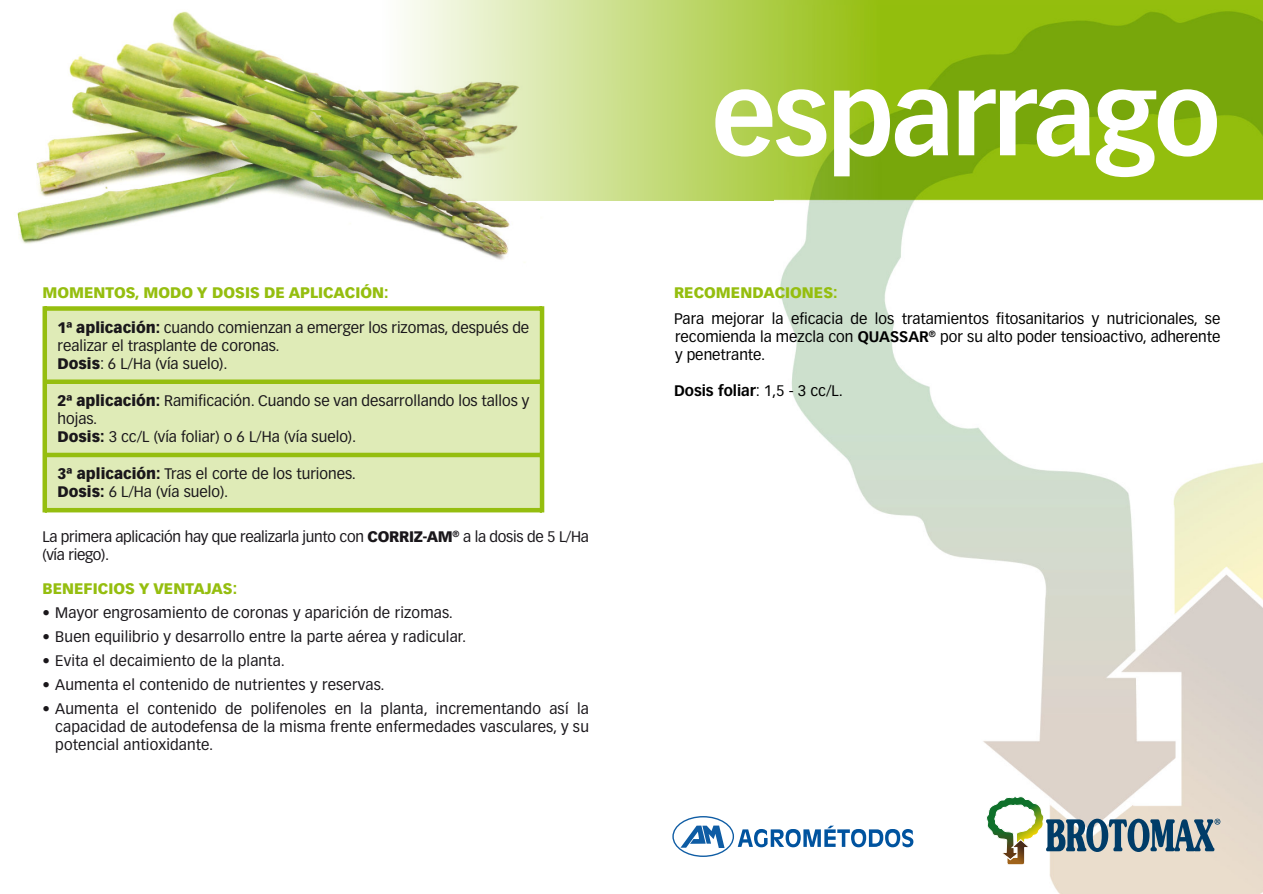
<style>
.page{position:relative;width:1263px;height:894px;background:#fff}
.page>*{position:absolute;margin:0;border:0;box-sizing:border-box;transform-origin:0 0}
.t1{font:700 108px "Vectora LH";letter-spacing:-.025em;color:#fff}
.t2{font:15px/18px "Vectora LH";color:#1a171b}
.t3{font:15px/18px "Vectora LH";color:#000;text-align:justify}
.t4{font:15px/18px "Vectora LH";letter-spacing:-.02em;color:#1a171b}
.t5{font:900 15px "Vectora LH";color:#95be0f}
.t6{font:700 15px "Vectora LH";color:#000}
.s1{font-weight:900}
.s2{font-weight:700}
.s3{font-weight:400}
</style>
<div class="page">
<img style="left:631px;top:0;width:632px;height:200px">
<img style="left:774px;top:5px;width:489px;height:888px">
<svg style="left:986px;top:796px;width:234px;height:69px"></svg>
<svg style="left:672px;top:815px;width:62px;height:41px"></svg>
<div style="left:674px;top:817px;width:59px;height:38px;background:#fff;border-radius:50%"></div>
<svg style="left:681px;top:825px;width:44px;height:22px"></svg>
<svg style="left:738px;top:825px;width:175px;height:22px"></svg>
<img style="left:17px;top:0;width:614px;height:356px">
<div style="left:45px;top:308px;width:497px;height:202px;background:#dfebb7"></div>
<hr style="left:43px;top:306px;width:4px;height:206px;background:#95be0f">
<hr style="left:540px;top:306px;width:4px;height:206px;background:#95be0f">
<svg style="left:47px;top:306px;width:493px;height:4px;background:#9bc11e"></svg>
<div style="left:45px;top:379px;width:497px;height:5px;background:#95be0f"></div>
<div style="left:45px;top:452px;width:497px;height:5px;background:#95be0f"></div>
<div style="left:45px;top:507px;width:497px;height:5px;background:#95be0f"></div>
<p class="t5" style="left:43px;top:286px;width:347px">MOMENTOS, MODO Y DOSIS DE APLICACIÓN:</p>
<p class="t2" style="left:58px;top:319px;width:473px"><span class="s1">1ª aplicación:</span> cuando comienzan a emerger los rizomas, después de realizar el trasplante de coronas.<br><span class="s1">Dosis</span>: 6 L/Ha (vía suelo).</p>
<p class="t2" style="left:58px;top:392px;width:473px"><span class="s1">2ª aplicación:</span> Ramificación. Cuando se van desarrollando los tallos y hojas.<br><span class="s1">Dosis:</span> 3 cc/L (vía foliar) o 6 L/Ha (vía suelo).</p>
<p class="t2" style="left:58px;top:466px;width:300px"><span class="s1">3ª aplicación:</span> Tras el corte de los turiones.<br><span class="s1">Dosis:</span> 6 L/Ha (vía suelo).</p>
<p class="t4" style="left:43px;top:529px;width:548px">La primera aplicación hay que realizarla junto con <span class="s1">CORRIZ-AM</span><sup>®</sup> a la dosis de 5 L/Ha (vía riego).</p>
<p class="t5" style="left:43px;top:581px;width:196px">BENEFICIOS Y VENTAJAS:</p>
<p class="t2" style="left:43px;top:604px;width:412px">• Mayor engrosamiento de coronas y aparición de rizomas.</p>
<p class="t2" style="left:43px;top:628px;width:425px">• Buen equilibrio y desarrollo entre la parte aérea y radicular.</p>
<p class="t2" style="left:43px;top:652px;width:244px">• Evita el decaimiento de la planta.</p>
<p class="t2" style="left:43px;top:676px;width:344px">• Aumenta el contenido de nutrientes y reservas.</p>
<p class="t2" style="left:55px;top:700px;width:535px;text-align:justify;text-indent:-13px">• Aumenta el contenido de polifenoles en la planta, incrementando así la capacidad de autodefensa de la misma frente enfermedades vasculares, y su potencial antioxidante.</p>
<h1 class="t1" style="left:712px;top:71px;width:510px">esparrago</h1>
<p class="t5" style="left:674px;top:286px;width:165px">RECOMENDACIONES:</p>
<p class="t3" style="left:674px;top:311px;width:548px">Para mejorar la eficacia de los tratamientos fitosanitarios y nutricionales, se recomienda la mezcla con <span class="s2">QUASSAR</span><sup>®</sup> por su alto poder tensioactivo, adherente y penetrante.</p>
<p class="t6" style="left:674px;top:384px;width:170px">Dosis foliar<span class="s3">: 1,5 - 3 cc/L.</span></p>
</div>
